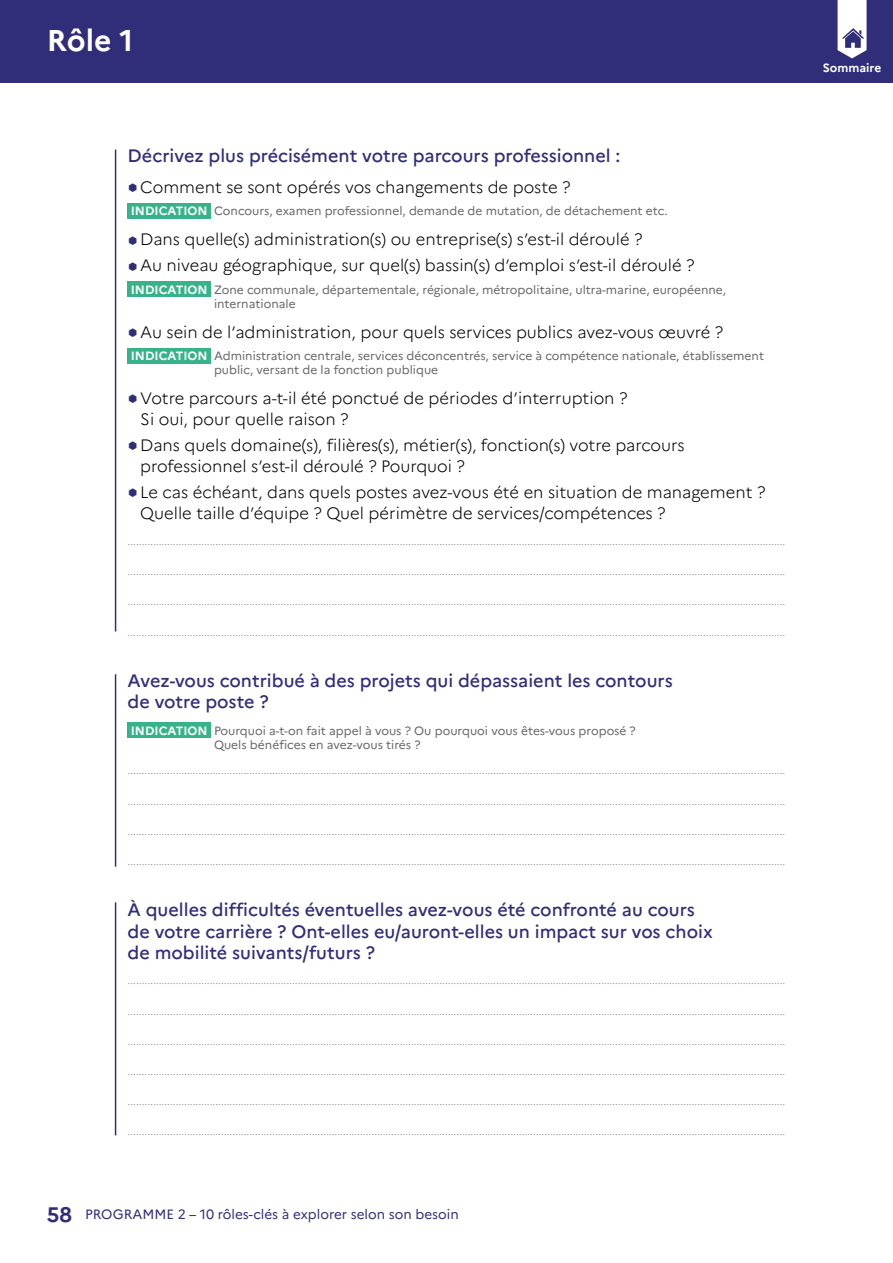
<style>
.page{position:relative;width:893px;height:1263px;background:#fff}
.page>*{position:absolute;margin:0;border:0;box-sizing:border-box;transform-origin:0 0}
.t1{font:700 30px "Marianne";color:#fff}
.t2{font:500 18px/21px "Marianne";color:#312e79}
.t3{font:300 16.5px/21px "Marianne";color:#000}
.t4{font:13.5px "Marianne";color:#312e79}
.t5{font:12px/13.5px "Marianne";color:#676767}
.t6{font:700 12px "Marianne";color:#fff}
.t7{font:300 10.5px "Marianne";color:#676767}
.s1{font-weight:700;color:#fff}
.s2{font-weight:700;font-size:21px}
</style>
<div class="page">
<div style="left:0;top:0;width:893px;height:83px;background:#312e79"></div>
<svg style="left:838px;top:0;width:28px;height:58px"></svg>
<div style="left:128px;top:203px;width:83px;height:15px;background:#36b38b"></div>
<div style="left:128px;top:281px;width:83px;height:16px;background:#36b38b"></div>
<div style="left:128px;top:348px;width:83px;height:16px;background:#36b38b"></div>
<div style="left:128px;top:722px;width:83px;height:16px;background:#36b38b"></div>
<hr style="left:115px;top:150px;width:1px;height:481px;background:#312e79">
<hr style="left:115px;top:674px;width:1px;height:193px;background:#312e79">
<hr style="left:115px;top:902px;width:1px;height:233px;background:#312e79">
<h1 class="t1" style="left:47px;top:22px;width:88px">Rôle 1</h1>
<h2 class="t2" style="left:128px;top:145px;width:494px">Décrivez plus précisément votre parcours professionnel :</h2>
<h3 class="t3" style="left:140px;top:176px;width:432px">Comment se sont opérés vos changements de poste ?</h3>
<p class="t5" style="left:131px;top:204px;width:538px"><span class="s1">INDICATION</span> Concours, examen professionnel, demande de mutation, de détachement etc.</p>
<h3 class="t3" style="left:140px;top:227px;width:556px;line-height:26px">Dans quelle(s) administration(s) ou entreprise(s) s’est-il déroulé ?<br>Au niveau géographique, sur quel(s) bassin(s) d’emploi s’est-il déroulé ?</h3>
<p class="t5" style="left:214px;top:283px;width:514px;text-indent:-83px"><span class="s1">INDICATION</span> Zone communale, départementale, régionale, métropolitaine, ultra-marine, européenne, internationale</p>
<h3 class="t3" style="left:140px;top:321px;width:584px">Au sein de l’administration, pour quels services publics avez-vous œuvré ?</h3>
<p class="t5" style="left:214px;top:349px;width:552px;text-indent:-83px"><span class="s1">INDICATION</span> Administration centrale, services déconcentrés, service à compétence nationale, établissement public, versant de la fonction publique</p>
<h3 class="t3" style="left:140px;top:388px;width:489px">Votre parcours a-t-il été ponctué de périodes d’interruption ?<br>Si oui, pour quelle raison ?</h3>
<h3 class="t3" style="left:140px;top:435px;width:546px">Dans quels domaine(s), filières(s), métier(s), fonction(s) votre parcours professionnel s’est-il déroulé ? Pourquoi ?</h3>
<h3 class="t3" style="left:140px;top:482px;width:626px">Le cas échéant, dans quels postes avez-vous été en situation de management ?<br>Quelle taille d’équipe ? Quel périmètre de services/compétences ?</h3>
<p class="t7" style="left:128px;top:535px;width:659px">........................................................................................................................................................................................................................................</p>
<p class="t7" style="left:128px;top:565px;width:659px">........................................................................................................................................................................................................................................</p>
<p class="t7" style="left:128px;top:595px;width:659px">........................................................................................................................................................................................................................................</p>
<p class="t7" style="left:128px;top:625px;width:659px">........................................................................................................................................................................................................................................</p>
<h2 class="t2" style="left:128px;top:670px;width:547px">Avez-vous contribué à des projets qui dépassaient les contours de votre poste ?</h2>
<p class="t5" style="left:214px;top:724px;width:423px;text-indent:-83px"><span class="s1">INDICATION</span> Pourquoi a-t-on fait appel à vous ? Ou pourquoi vous êtes-vous proposé ?<br>Quels bénéfices en avez-vous tirés ?</p>
<p class="t7" style="left:128px;top:764px;width:659px">........................................................................................................................................................................................................................................</p>
<p class="t7" style="left:128px;top:794px;width:659px">........................................................................................................................................................................................................................................</p>
<p class="t7" style="left:128px;top:825px;width:659px">........................................................................................................................................................................................................................................</p>
<p class="t7" style="left:128px;top:855px;width:659px">........................................................................................................................................................................................................................................</p>
<h2 class="t2" style="left:128px;top:899px;width:587px">À quelles difficultés éventuelles avez-vous été confronté au cours de votre carrière ? Ont-elles eu/auront-elles un impact sur vos choix de mobilité suivants/futurs ?</h2>
<p class="t7" style="left:128px;top:974px;width:659px">........................................................................................................................................................................................................................................</p>
<p class="t7" style="left:128px;top:1004px;width:659px">........................................................................................................................................................................................................................................</p>
<p class="t7" style="left:128px;top:1035px;width:659px">........................................................................................................................................................................................................................................</p>
<p class="t7" style="left:128px;top:1065px;width:659px">........................................................................................................................................................................................................................................</p>
<p class="t7" style="left:128px;top:1095px;width:659px">........................................................................................................................................................................................................................................</p>
<p class="t7" style="left:128px;top:1125px;width:659px">........................................................................................................................................................................................................................................</p>
<p class="t4" style="left:47px;top:1206px;width:413px"><span class="s2">58</span> PROGRAMM E 2 – 10 rôles-clés à explorer selon son besoin</p>
<p class="t6" style="left:823px;top:60px;width:60px">Sommaire</p>
</div>
